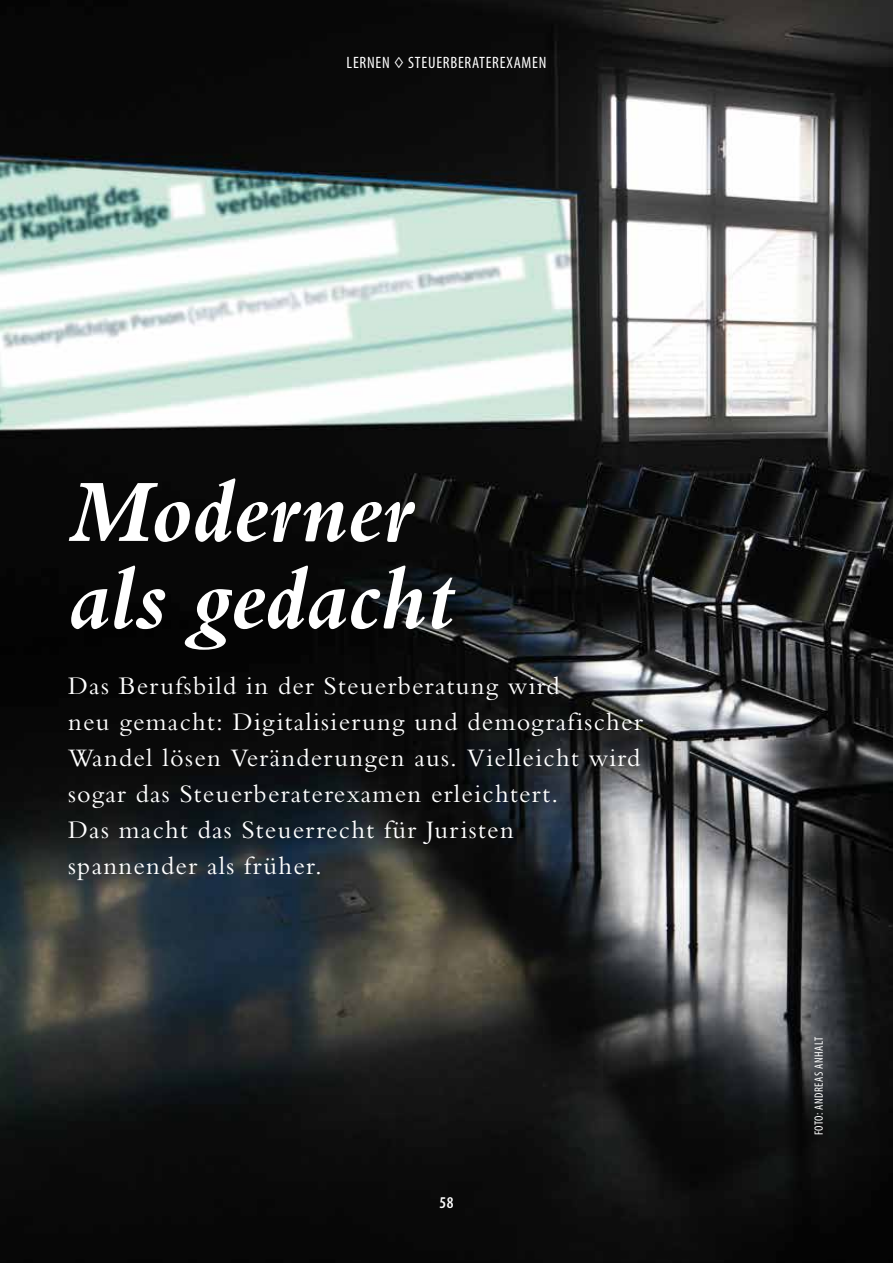
<style>
.page{position:relative;width:893px;height:1263px;background:#fff}
.page>*{position:absolute;margin:0;border:0;box-sizing:border-box;transform-origin:0 0}
.t1{font:italic 700 93px/87.2px "Bembo MT Pro";letter-spacing:-.005em;color:#fff}
.t2{font:26.25px/36.2px "Bembo MT Pro";letter-spacing:.05em;color:#fff}
.t3{font:condensed 16.5px "Myriad Pro";letter-spacing:.045em;color:#fff}
.t4{font:600 condensed 16.5px "Myriad Pro";color:#fff}
.t5{font:condensed 12px "Myriad Pro";letter-spacing:.045em;color:#fff}
.s1{font-family:"Alternate Gothic No 1";font-stretch:normal}
</style>
<div class="page">
<img style="left:0;top:0;width:893px;height:1263px">
<p class="t3" style="left:347px;top:52px;width:201px">LERNEN <span class="s1">◊</span> STEUERBERATEREXAMEN</p>
<h1 class="t1" style="left:68px;top:468px;width:387px">Moderner als gedacht</h1>
<p class="t2" style="left:68px;top:667px;width:576px">Das Berufsbild in der Steuerberatung wird<br>neu gemacht: Digitalisierung und demografischer Wandel lösen Veränderungen aus. Vielleicht wird sogar das Steuerberaterexamen erleichtert.<br>Das macht das Steuerrecht für Juristen spannender als früher.</p>
<p class="t4" style="left:440px;top:1193px;width:15px">58</p>
<p class="t5" style="left:812px;top:1135px;width:100px;rotate:-90deg">FOTO: ANDREAS ANHALT</p>
</div>
